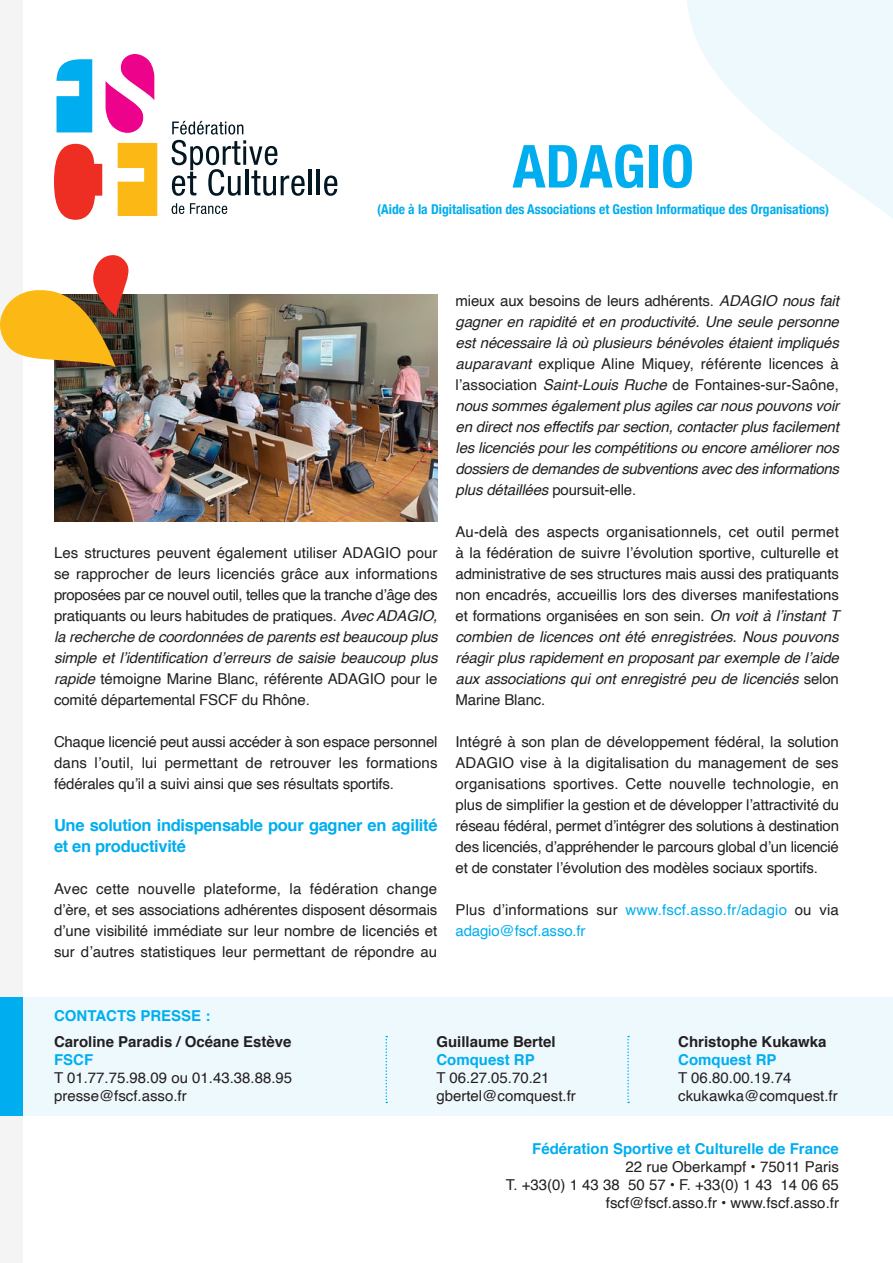
<style>
.page{position:relative;width:893px;height:1263px;background:#fff}
.page>*{position:absolute;margin:0;border:0;box-sizing:border-box;transform-origin:0 0}
.t1{font:700 condensed 59.4px "Helvetica Neue";color:#00aeef}
.t2{font:700 16.5px/21px "Helvetica";letter-spacing:-.02em;color:#00aeef}
.Style_de_paragraphe{font:15px/21px "Helvetica";color:#231f20;text-align:justify}
.Style_de_paragraphe-2{font:italic 15px/21px "Helvetica";letter-spacing:-.025em;color:#231f20;text-align:justify}
.t3{font:700 15px/18px "Helvetica";color:#231f20}
.Style_de_paragraphe-3{font:15px/21px "Helvetica";letter-spacing:.01em;color:#00aeef}
.t4{font:700 15px "Helvetica";color:#00aeef}
.t5{font:700 condensed 13.5px "Helvetica Neue";color:#00aeef}
.s1{font-style:italic}
.s2{font-style:normal}
.s3{color:#231f20}
.s4{color:#00aeef}
</style>
<div class="page">
<div style="left:0;top:0;width:23px;height:1263px;background:#f4f4f4"></div>
<svg style="left:687px;top:0;width:206px;height:218px;fill:#eef9fd"></svg>
<div style="left:0;top:997px;width:893px;height:118px;background:#eef9fd"></div>
<div style="left:0;top:997px;width:23px;height:118px;background:#00aeef"></div>
<svg style="left:386px;top:1036px;width:1px;height:67px"></svg>
<svg style="left:627px;top:1036px;width:2px;height:67px"></svg>
<img style="left:54px;top:295px;width:383px;height:226px">
<svg style="left:0;top:255px;width:129px;height:112px"></svg>
<svg style="left:54px;top:144px;width:48px;height:76px"></svg>
<svg style="left:106px;top:54px;width:48px;height:79px"></svg>
<svg style="left:57px;top:59px;width:35px;height:73px"></svg>
<svg style="left:118px;top:143px;width:39px;height:73px;background:#fcc031"></svg>
<hr style="left:309px;top:170px;width:3px;height:25px;background:#031722">
<hr style="left:317px;top:170px;width:3px;height:25px;background:#031722">
<svg style="left:324px;top:176px;width:13px;height:20px"></svg>
<svg style="left:172px;top:203px;width:12px;height:11px"></svg>
<svg style="left:190px;top:203px;width:37px;height:11px"></svg>
<svg style="left:172px;top:121px;width:133px;height:75px"></svg>
<p class="t1" style="left:513px;top:117px;width:183px">ADAGIO</p>
<p class="t5" style="left:377px;top:198px;width:454px">(Aide à la Digitalisation des Associations et Gestion Informatique des Organisations)</p>
<p class="Style_de_paragraphe" style="left:54px;top:543px;width:385px">Les structures peuvent également utiliser ADAGIO pour se rapprocher de leurs licenciés grâce aux informations proposées par ce nouvel outil, telles que la tranche d’âge des pratiquants ou leurs habitudes de pratiques. <span class="s1">Avec ADAGIO, la recherche de coordonnées de parents est beaucoup plus simple et l’identification d’erreurs de saisie beaucoup plus rapide</span> témoigne Marine Blanc, référente ADAGIO pour le comité départemental FSCF du Rhône.</p>
<p class="Style_de_paragraphe" style="left:54px;top:732px;width:385px">Chaque licencié peut aussi accéder à son espace personnel dans l’outil, lui permettant de retrouver les formations fédérales qu’il a suivi ainsi que ses résultats sportifs.</p>
<p class="t2" style="left:54px;top:815px;width:385px">Une solution indispensable pour gagner en agilité et en productivité</p>
<p class="Style_de_paragraphe" style="left:54px;top:879px;width:385px">Avec cette nouvelle plateforme, la fédération change d’ère, et ses associations adhérentes disposent désormais d’une visibilité immédiate sur leur nombre de licenciés et sur d’autres statistiques leur permettant de répondre au</p>
<p class="Style_de_paragraphe-2" style="left:455px;top:291px;width:385px"><span class="s2">mieux aux besoins de leurs adhérents.</span> ADAGIO nous fait gagner en rapidité et en productivité. Une seule personne est nécessaire là où plusieurs bénévoles étaient impliqués auparavant <span class="s2">explique Aline Miquey, référente licences à l’association</span> Saint-Louis Ruche <span class="s2">de Fontaines-sur-Saône, </span>nous sommes également plus agiles car nous pouvons voir en direct nos effectifs par section, contacter plus facilement les licenciés pour les compétitions ou encore améliorer nos dossiers de demandes de subventions avec des informations plus détaillées <span class="s2">poursuit-elle.</span></p>
<p class="Style_de_paragraphe" style="left:455px;top:522px;width:385px">Au-delà des aspects organisationnels, cet outil permet à la fédération de suivre l’évolution sportive, culturelle et administrative de ses structures mais aussi des pratiquants non encadrés, accueillis lors des diverses manifestations et formations organisées en son sein. <span class="s1">On voit à l’instant T combien de licences ont été enregistrées. Nous pouvons réagir plus rapidement en proposant par exemple de l’aide aux associations qui ont enregistré peu de licenciés</span> selon Marine Blanc.</p>
<p class="Style_de_paragraphe" style="left:455px;top:732px;width:385px">Intégré à son plan de développement fédéral, la solution ADAGIO vise à la digitalisation du management de ses organisations sportives. Cette nouvelle technologie, en plus de simplifier la gestion et de développer l’attractivité du réseau fédéral, permet d’intégrer des solutions à destination des licenciés, d’appréhender le parcours global d’un licencié et de constater l’évolution des modèles sociaux sportifs.</p>
<p class="Style_de_paragraphe-3" style="left:455px;top:900px;width:385px"><span class="s3">Plus d’informations sur</span> www.fscf.asso.fr/adagio <span class="s3">ou via </span>adagio@fscf.asso.fr</p>
<p class="t4" style="left:54px;top:1003px;width:158px">CONTACTS PRESSE :</p>
<p class="t3" style="left:54px;top:1033px;width:239px">Caroline Paradis / Océane Estève<br><span class="s4">FSCF</span></p>
<p class="Style_de_paragraphe" style="left:54px;top:1068px;width:240px">T 01.77.75.98.09 ou 01.43.38.88.95</p>
<p class="Style_de_paragraphe" style="left:54px;top:1086px;width:134px">presse@fscf.asso.fr</p>
<p class="t3" style="left:436px;top:1033px;width:121px">Guillaume Bertel<br><span class="s4">Comquest RP</span></p>
<p class="Style_de_paragraphe" style="left:436px;top:1068px;width:115px">T 06.27.05.70.21</p>
<p class="Style_de_paragraphe" style="left:436px;top:1086px;width:141px">gbertel@comquest.fr</p>
<p class="t3" style="left:678px;top:1033px;width:150px">Christophe Kukawka<br><span class="s4">Comquest RP</span></p>
<p class="Style_de_paragraphe" style="left:678px;top:1068px;width:115px">T 06.80.00.19.74</p>
<p class="Style_de_paragraphe" style="left:678px;top:1086px;width:161px">ckukawka@comquest.fr</p>
<p class="t4" style="left:532px;top:1137px;width:308px">Fédération Sportive et Culturelle de France</p>
<p class="Style_de_paragraphe" style="left:625px;top:1157px;width:215px">22 rue Oberkampf • 75011 Paris</p>
<p class="Style_de_paragraphe" style="left:506px;top:1175px;width:334px">T. +33(0) 1 43 38 50 57 • F. +33(0) 1 43 14 06 65</p>
<p class="Style_de_paragraphe" style="left:606px;top:1193px;width:235px">fscf@fscf.asso.fr • www.fscf.asso.fr</p>
</div>
